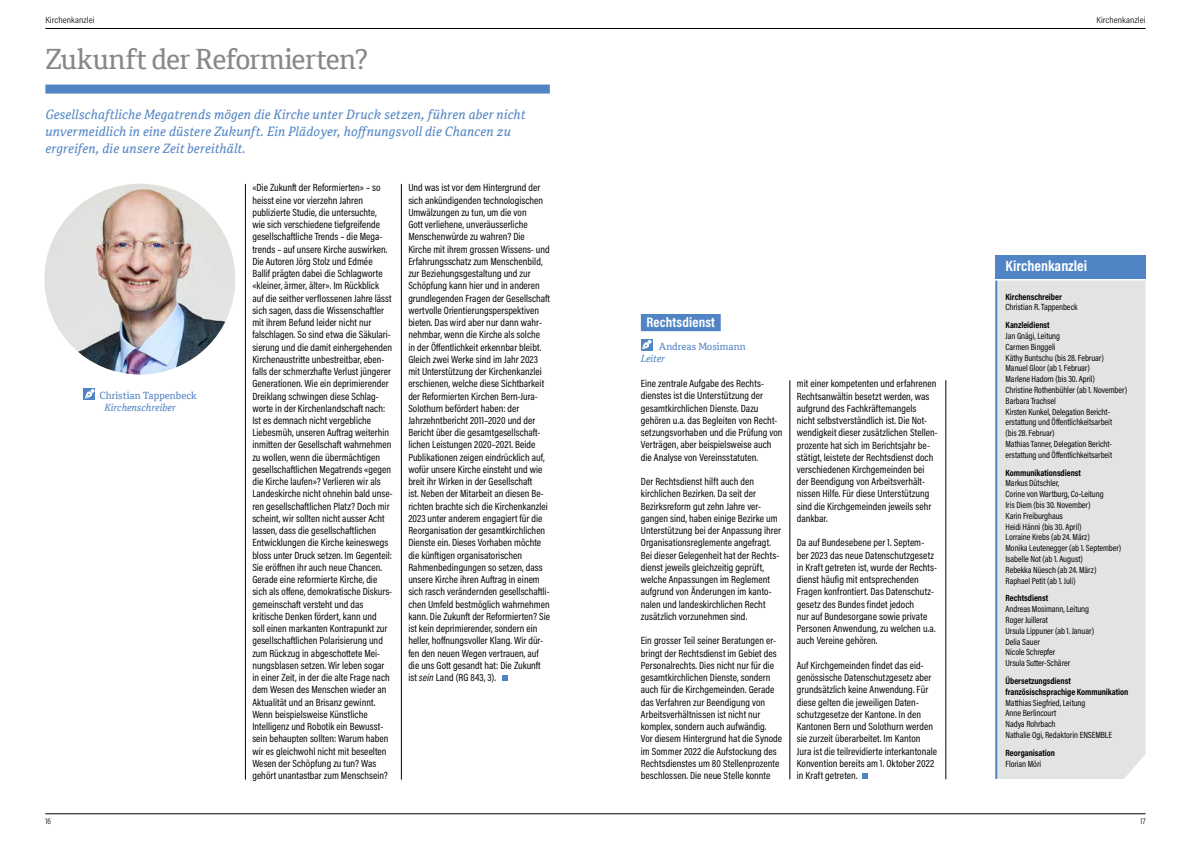
<style>
.page{position:relative;width:1191px;height:842px;background:#fff}
.page>*{position:absolute;margin:0;border:0;box-sizing:border-box;transform-origin:0 0}
.t1{font:28px "Cordale";letter-spacing:-.015em;color:#868786}
.t2{font:700 15px "Acumin Pro Cond";color:#fff}
.t3{font:700 14px "Acumin Pro Cond";letter-spacing:.01em;color:#fff}
.t4{font:italic 13px/17px "Cordale";letter-spacing:.01em;color:#5184c4}
.t5{font:10.5px/12.2px "Acumin Pro Cond";letter-spacing:.005em;color:#000}
.t6{font:10px "Cordale";color:#5184c4}
.t7{font:italic 10px "Cordale";letter-spacing:-.005em;color:#5184c4}
.t8{font:9px/10.8px "Acumin Pro Cond";letter-spacing:-.005em;color:#000}
.t9{font:700 9px/10.8px "Acumin Pro Cond";letter-spacing:-.005em;color:#000}
.t10{font:300 9px "Acumin Pro Cond";letter-spacing:.01em;color:#000;scale:1.1 1}
.t11{font:300 8.5px "Acumin Pro Cond";color:#000}
.s1{font-style:italic}
</style>
<div class="page">
<hr style="left:45px;top:813px;width:1100px;height:1px;background:#000">
<hr style="left:45px;top:28px;width:1100px;height:1px;background:#000">
<svg style="left:502px;top:675px;width:6px;height:6px"></svg>
<div style="left:45px;top:85px;width:505px;height:9px;background:#5184c4"></div>
<hr style="left:245px;top:184px;width:1px;height:596px;background:#000">
<hr style="left:401px;top:184px;width:1px;height:596px;background:#000">
<div style="left:84px;top:388px;width:11px;height:11px;background:#5184c4"></div>
<svg style="left:84px;top:389px;width:11px;height:10px"></svg>
<img style="left:44px;top:184px;width:191px;height:191px;border-radius:95px">
<svg style="left:862px;top:773px;width:5px;height:6px"></svg>
<div style="left:641px;top:314px;width:79px;height:17px;background:#5184c4"></div>
<svg style="left:641px;top:339px;width:11px;height:11px"></svg>
<div style="left:997px;top:281px;width:148px;height:498px;background:#e3e3e3"></div>
<div style="left:995px;top:255px;width:150px;height:23px;background:#5184c4"></div>
<hr style="left:995px;top:281px;width:2px;height:498px;background:#5184c4">
<hr style="left:789px;top:380px;width:1px;height:399px;background:#000">
<hr style="left:945px;top:380px;width:1px;height:399px;background:#000">
<p class="t10" style="left:45px;top:14px;width:46px">Kirchenkanzlei</p>
<p class="t10" style="left:1096px;top:14px;width:46px">Kirchenkanzlei</p>
<h1 class="t1" style="left:45px;top:43px;width:325px">Zukunft der Reformierten?</h1>
<p class="t4" style="left:45px;top:106px;width:481px">Gesellschaftliche Megatrends mögen die Kirche unter Druck setzen, führen aber nicht unvermeidlich in eine düstere Zukunft. Ein Plädoyer, hoffnungsvoll die Chancen zu ergreifen, die unsere Zeit bereithält.</p>
<p class="t6" style="left:99px;top:390px;width:99px">Christian Tappenbeck</p>
<p class="t7" style="left:105px;top:402px;width:73px">Kirchenschreiber</p>
<p class="t5" style="left:252px;top:181px;width:142px">«Die Zukunft der Reformierten» – so heisst eine vor vierzehn Jahren publizierte Studie, die untersuchte,<br>wie sich verschiedene tiefgreifende gesellschaftliche Trends – die Mega&shy;trends – auf unsere Kirche auswirken.<br>Die Autoren Jörg Stolz und Edmée Ballif prägten dabei die Schlagworte «kleiner, ärmer, älter». Im Rückblick auf die seither verflossenen Jahre lässt sich sagen, dass die Wissenschaftler mit ihrem Befund leider nicht nur falschlagen. So sind etwa die Säkulari&shy;sierung und die damit einhergehenden Kirchenaustritte unbestreitbar, eben&shy;falls der schmerzhafte Verlust jüngerer Generationen. Wie ein deprimierender Dreiklang schwingen diese Schlag&shy;worte in der Kirchenlandschaft nach:<br>Ist es demnach nicht vergebliche Liebesmüh, unseren Auftrag weiterhin inmitten der Gesellschaft wahrnehmen zu wollen, wenn die übermächtigen gesellschaftlichen Megatrends «gegen die Kirche laufen»? Verlieren wir als Landeskirche nicht ohnehin bald unse&shy;ren gesellschaftlichen Platz? Doch mir scheint, wir sollten nicht ausser Acht lassen, dass die gesellschaftlichen Entwicklungen die Kirche keineswegs bloss unter Druck setzen. Im Gegenteil:<br>Sie eröffnen ihr auch neue Chancen.<br>Gerade eine reformierte Kirche, die sich als offene, demokratische Diskurs&shy;gemeinschaft versteht und das kritische Denken fördert, kann und<br>soll einen markanten Kontrapunkt zur gesellschaftlichen Polarisierung und zum Rückzug in abgeschottete Mei&shy;nungsblasen setzen. Wir leben sogar in einer Zeit, in der die alte Frage nach dem Wesen des Menschen wieder an Aktualität und an Brisanz gewinnt.<br>Wenn beispielsweise Künstliche Intelligenz und Robotik ein Bewusst&shy;sein behaupten sollten: Warum haben wir es gleichwohl nicht mit beseelten Wesen der Schöpfung zu tun? Was gehört unantastbar zum Menschsein?</p>
<p class="t5" style="left:408px;top:181px;width:143px">Und was ist vor dem Hintergrund der sich ankündigenden technologischen Umwälzungen zu tun, um die von<br>Gott verliehene, unveräusserliche Menschenwürde zu wahren? Die Kirche mit ihrem grossen Wissens- und Erfahrungsschatz zum Menschenbild, zur Beziehungsgestaltung und zur Schöpfung kann hier und in anderen grundlegenden Fragen der Gesellschaft wertvolle Orientierungsperspektiven bieten. Das wird aber nur dann wahr&shy;nehmbar, wenn die Kirche als solche<br>in der Öffentlichkeit erkennbar bleibt.<br>Gleich zwei Werke sind im Jahr 2023 mit Unterstützung der Kirchenkanzlei erschienen, welche diese Sichtbarkeit der Reformierten Kirchen Bern-Jura-Solothurn befördert haben: der Jahrzehntbericht 2011–2020 und der Bericht über die gesamtgesellschaft&shy;lichen Leistungen 2020–2021. Beide Publikationen zeigen eindrücklich auf, wofür unsere Kirche einsteht und wie breit ihr Wirken in der Gesellschaft<br>ist. Neben der Mitarbeit an diesen Be&shy;richten brachte sich die Kirchenkanzlei 2023 unter anderem engagiert für die Reorganisation der gesamtkirchlichen Dienste ein. Dieses Vorhaben möchte die künftigen organisatorischen Rahmenbedingungen so setzen, dass unsere Kirche ihren Auftrag in einem sich rasch verändernden gesellschaftli&shy;chen Umfeld bestmöglich wahrnehmen kann. Die Zukunft der Reformierten? Sie ist kein deprimierender, sondern ein heller, hoffnungsvoller Klang. Wir dür&shy;fen den neuen Wegen vertrauen, auf die uns Gott gesandt hat: Die Zukunft ist <span class="s1">sein</span> Land (RG 843, 3).</p>
<h3 class="t3" style="left:646px;top:312px;width:70px">Rechtsdienst</h3>
<p class="t6" style="left:659px;top:341px;width:88px">Andreas Mosimann</p>
<p class="t7" style="left:641px;top:353px;width:26px">Leiter</p>
<p class="t5" style="left:641px;top:377px;width:143px">Eine zentrale Aufgabe des Rechts&shy;dienstes ist die Unterstützung der gesamtkirchlichen Dienste. Dazu gehören u.a. das Begleiten von Recht&shy;setzungsvorhaben und die Prüfung von Verträgen, aber beispielsweise auch die Analyse von Vereinsstatuten.</p>
<p class="t5" style="left:641px;top:475px;width:142px">Der Rechtsdienst hilft auch den kirchlichen Bezirken. Da seit der Bezirksreform gut zehn Jahre ver&shy;gangen sind, haben einige Bezirke um Unterstützung bei der Anpassung ihrer Organisationsreglemente angefragt.<br>Bei dieser Gelegenheit hat der Rechts&shy;dienst jeweils gleichzeitig geprüft, welche Anpassungen im Reglement aufgrund von Änderungen im kanto&shy;nalen und landeskirchlichen Recht zusätzlich vorzunehmen sind.</p>
<p class="t5" style="left:641px;top:634px;width:143px">Ein grosser Teil seiner Beratungen er&shy;bringt der Rechtsdienst im Gebiet des Personalrechts. Dies nicht nur für die gesamtkirchlichen Dienste, sondern auch für die Kirchgemeinden. Gerade das Verfahren zur Beendigung von Arbeitsverhältnissen ist nicht nur komplex, sondern auch aufwändig.<br>Vor diesem Hintergrund hat die Synode im Sommer 2022 die Aufstockung des Rechtsdienstes um 80 Stellenprozente beschlossen. Die neue Stelle konnte</p>
<p class="t5" style="left:797px;top:377px;width:142px">mit einer kompetenten und erfahrenen Rechtsanwältin besetzt werden, was aufgrund des Fachkräftemangels<br>nicht selbstverständlich ist. Die Not&shy;wendigkeit dieser zusätzlichen Stellen&shy;prozente hat sich im Berichtsjahr be&shy;stätigt, leistete der Rechtsdienst doch verschiedenen Kirchgemeinden bei der Beendigung von Arbeitsverhält&shy;nissen Hilfe. Für diese Unterstützung sind die Kirchgemeinden jeweils sehr dankbar.</p>
<p class="t5" style="left:797px;top:536px;width:142px">Da auf Bundesebene per 1. Septem&shy;ber 2023 das neue Datenschutzgesetz in Kraft getreten ist, wurde der Rechts&shy;dienst häufig mit entsprechenden Fragen konfrontiert. Das Datenschutz&shy;gesetz des Bundes findet jedoch<br>nur auf Bundesorgane sowie private Personen Anwendung, zu welchen u.a. auch Vereine gehören.</p>
<p class="t5" style="left:797px;top:659px;width:142px">Auf Kirchgemeinden findet das eid&shy;genössische Datenschutzgesetz aber grundsätzlich keine Anwendung. Für diese gelten die jeweiligen Daten&shy;schutzgesetze der Kantone. In den Kantonen Bern und Solothurn werden sie zurzeit überarbeitet. Im Kanton Jura ist die teilrevidierte interkantonale Konvention bereits am 1. Oktober 2022 in Kraft getreten.</p>
<h2 class="t2" style="left:1005px;top:256px;width:83px">Kirchenkanzlei</h2>
<p class="t9" style="left:1005px;top:291px;width:58px">Kirchenschreiber</p>
<p class="t8" style="left:1005px;top:302px;width:74px">Christian R. Tappenbeck</p>
<p class="t9" style="left:1005px;top:319px;width:46px">Kanzleidienst</p>
<p class="t8" style="left:1005px;top:330px;width:123px">Jan Gnägi, Leitung<br>Carmen Binggeli<br>Käthy Buntschu (bis 28. Februar)<br>Manuel Gloor (ab 1. Februar)<br>Marlene Hadorn (bis 30. April)<br>Christine Rothenbühler (ab 1. November)<br>Barbara Trachsel<br>Kirsten Kunkel, Delegation Bericht&shy;erstattung und Öffentlichkeitsarbeit<br>(bis 28. Februar)<br>Mathias Tanner, Delegation Bericht&shy;erstattung und Öffentlichkeitsarbeit</p>
<p class="t9" style="left:1005px;top:467px;width:77px">Kommunikationsdienst</p>
<p class="t8" style="left:1005px;top:478px;width:117px">Markus Dütschler,<br>Corine von Wartburg, Co-Leitung<br>Iris Diem (bis 30. November)<br>Karin Freiburghaus<br>Heidi Hänni (bis 30. April)<br>Lorraine Krebs (ab 24. März)<br>Monika Leutenegger (ab 1. September)<br>Isabelle Not (ab 1. August)<br>Rebekka Nüesch (ab 24. März)<br>Raphael Petit (ab 1. Juli)</p>
<p class="t9" style="left:1005px;top:593px;width:44px">Rechtsdienst</p>
<p class="t8" style="left:1005px;top:603px;width:90px">Andreas Mosimann, Leitung<br>Roger Juillerat<br>Ursula Lippuner (ab 1. Januar)<br>Delia Sauer<br>Nicole Schrepfer<br>Ursula Sutter-Schärer</p>
<p class="t9" style="left:1005px;top:675px;width:124px">Übersetzungsdienst französischsprachige Kommunikation</p>
<p class="t8" style="left:1005px;top:697px;width:108px">Matthias Siegfried, Leitung<br>Anne Berlincourt<br>Nadya Rohrbach<br>Nathalie Ogi, Redaktorin ENSEMBLE</p>
<p class="t9" style="left:1005px;top:747px;width:51px">Reorganisation</p>
<p class="t8" style="left:1005px;top:758px;width:37px">Florian Möri</p>
<p class="t11" style="left:45px;top:816px;width:7px">16</p>
<p class="t11" style="left:1140px;top:816px;width:7px">17</p>
</div>
